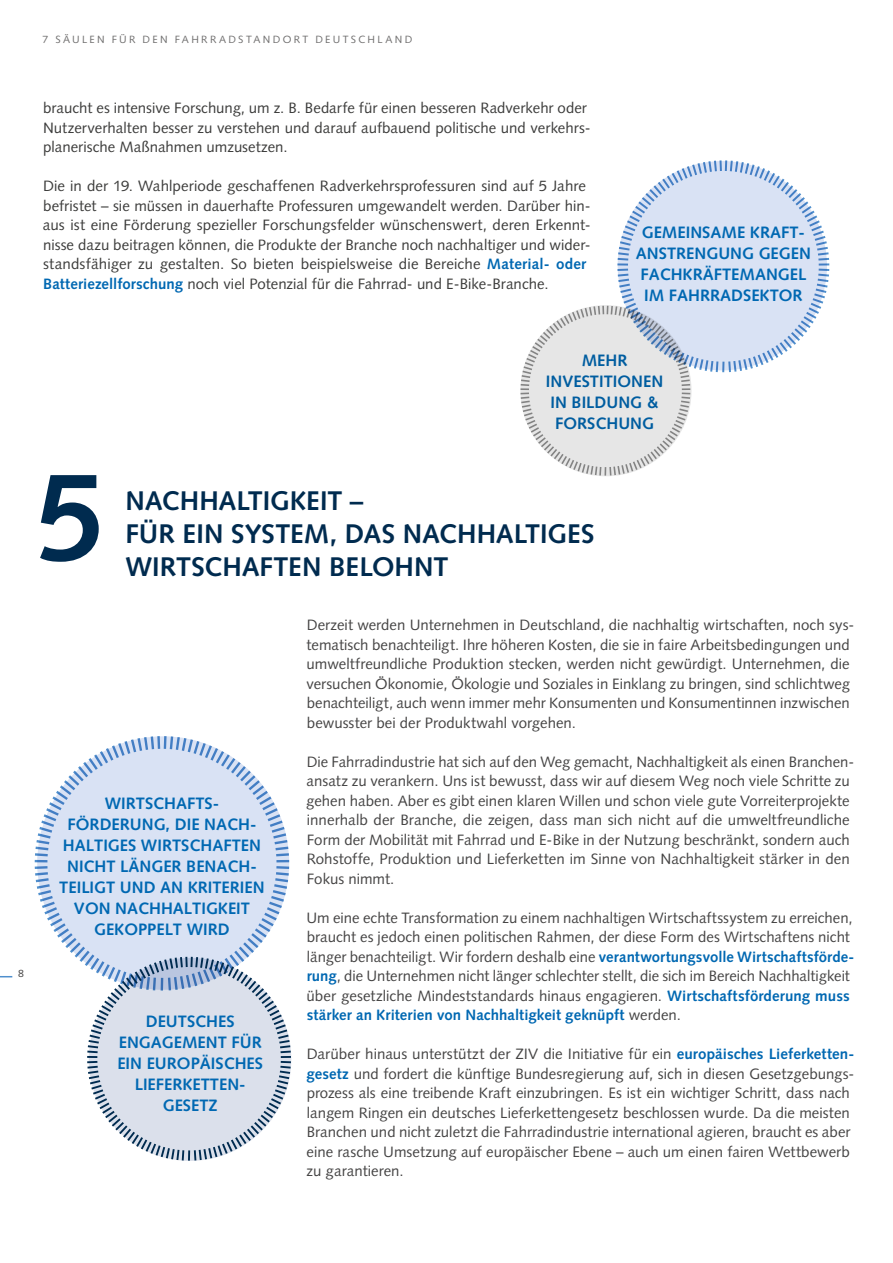
<style>
.page{position:relative;width:893px;height:1263px;background:#fff}
.page>*{position:absolute;margin:0;border:0;box-sizing:border-box;transform-origin:0 0}
.t1{font:700 124.5px "Syntax";color:#002b4f}
.t2{font:700 27px/33px "Syntax";letter-spacing:-.005em;color:#002b4f}
.t3{font:700 16.5px/21px "Syntax";color:#0068b2;text-align:center}
.t4{font:15px/19.5px "Syntax";color:#454444}
.t5{font:15px/19.5px "Syntax";letter-spacing:.005em;color:#3c3c3b}
.t6{font:10.5px "Syntax";letter-spacing:.22em;color:#706f6f}
.t7{font:10.5px "Syntax";color:#454444}
.s1{font-weight:700;color:#0068b2}
</style>
<div class="page">
<svg style="left:0;top:976px;width:12px;height:1px"></svg>
<svg style="left:35px;top:736px;width:254px;height:230px;fill:#d9e2f4"></svg>
<svg style="left:520px;top:160px;width:309px;height:316px"></svg>
<svg style="left:87px;top:957px;width:204px;height:203px"></svg>
<p class="t6" style="left:43px;top:33px;width:371px">7 SÄULEN FÜR DEN FAHRRADSTANDORT DEUTSCHLAND</p>
<p class="t5" style="left:43px;top:98px;width:549px">braucht es intensive Forschung, um z. B. Bedarfe für einen besseren Radverkehr oder<br>Nutzerverhalten besser zu verstehen und darauf aufbauend politische und verkehrs&shy;planerische Maßnahmen umzusetzen.</p>
<p class="t5" style="left:43px;top:176px;width:549px">Die in der 19. Wahlperiode geschaffenen Radverkehrsprofessuren sind auf 5 Jahre befristet – sie müssen in dauerhafte Professuren umgewandelt werden. Darüber hin&shy;aus ist eine Förderung spezieller Forschungsfelder wünschenswert, deren Erkennt&shy;nisse dazu beitragen können, die Produkte der Branche noch nachhaltiger und wider&shy;standsfähiger zu gestalten. So bieten beispielsweise die Bereiche <span class="s1">Material- oder Batteriezellforschung</span> noch viel Potenzial für die Fahrrad- und E-Bike-Branche.</p>
<p class="t3" style="left:636px;top:222px;width:177px">GEMEINSAME KRAFT-<br>ANSTRENGUNG GEGEN<br>FACHKRÄFTEMANGEL<br>IM FAHRRADSEKTOR</p>
<p class="t3" style="left:546px;top:349px;width:119px">MEHR<br>INVESTITIONEN<br>IN BILDUNG &amp;<br>FORSCHUNG</p>
<h1 class="t1" style="left:36px;top:446px;width:71px">5</h1>
<h2 class="t2" style="left:125px;top:484px;width:471px">NACHHALTIGKEIT –<br>FÜR EIN SYSTEM, DAS NACHHALTIGES<br>WIRTSCHAFTEN BELOHNT</h2>
<p class="t7" style="left:18px;top:967px;width:7px">8</p>
<p class="t3" style="left:59px;top:793px;width:207px">WIRTSCHAFTS-<br>FÖRDERUNG, DIE NACH-<br>HALTIGES WIRTSCHAFTEN<br>NICHT LÄNGER BENACH-<br>TEILIGT UND AN KRITERIEN<br>VON NACHHALTIGKEIT<br>GEKOPPELT WIRD</p>
<p class="t3" style="left:117px;top:1011px;width:147px">DEUTSCHES<br>ENGAGEMENT FÜR<br>EIN EUROPÄISCHES<br>LIEFERKETTEN-<br>GESETZ</p>
<p class="t4" style="left:306px;top:615px;width:549px">Derzeit werden Unternehmen in Deutschland, die nachhaltig wirtschaften, noch sys&shy;tematisch benachteiligt. Ihre höheren Kosten, die sie in faire Arbeitsbedingungen und umweltfreundliche Produktion stecken, werden nicht gewürdigt. Unternehmen, die versuchen Ökonomie, Ökologie und Soziales in Einklang zu bringen, sind schlichtweg benachteiligt, auch wenn immer mehr Konsumenten und Konsumentinnen inzwischen bewusster bei der Produktwahl vorgehen.</p>
<p class="t4" style="left:306px;top:752px;width:550px">Die Fahrradindustrie hat sich auf den Weg gemacht, Nachhaltigkeit als einen Branchen&shy;ansatz zu verankern. Uns ist bewusst, dass wir auf diesem Weg noch viele Schritte zu gehen haben. Aber es gibt einen klaren Willen und schon viele gute Vorreiterprojekte innerhalb der Branche, die zeigen, dass man sich nicht auf die umweltfreundliche Form der Mobilität mit Fahrrad und E-Bike in der Nutzung beschränkt, sondern auch Rohstoffe, Produktion und Lieferketten im Sinne von Nachhaltigkeit stärker in den Fokus nimmt.</p>
<p class="t4" style="left:306px;top:908px;width:549px">Um eine echte Transformation zu einem nachhaltigen Wirtschaftssystem zu erreichen, braucht es jedoch einen politischen Rahmen, der diese Form des Wirtschaftens nicht länger benachteiligt. Wir fordern deshalb eine <span class="s1">verantwortungsvolle Wirtschaftsförde&shy;rung</span>, die Unternehmen nicht länger schlechter stellt, die sich im Bereich Nachhaltigkeit über gesetzliche Mindeststandards hinaus engagieren. <span class="s1">Wirtschaftsförderung muss stärker an Kriterien von Nachhaltigkeit geknüpft</span> werden.</p>
<p class="t4" style="left:306px;top:1044px;width:549px">Darüber hinaus unterstützt der ZIV die Initiative für ein <span class="s1">europäisches Lieferketten&shy;gesetz</span> und fordert die künftige Bundesregierung auf, sich in diesen Gesetzgebungs&shy;prozess als eine treibende Kraft einzubringen. Es ist ein wichtiger Schritt, dass nach langem Ringen ein deutsches Lieferkettengesetz beschlossen wurde. Da die meisten Branchen und nicht zuletzt die Fahrradindustrie international agieren, braucht es aber eine rasche Umsetzung auf europäischer Ebene – auch um einen fairen Wettbewerb zu garantieren.</p>
</div>
